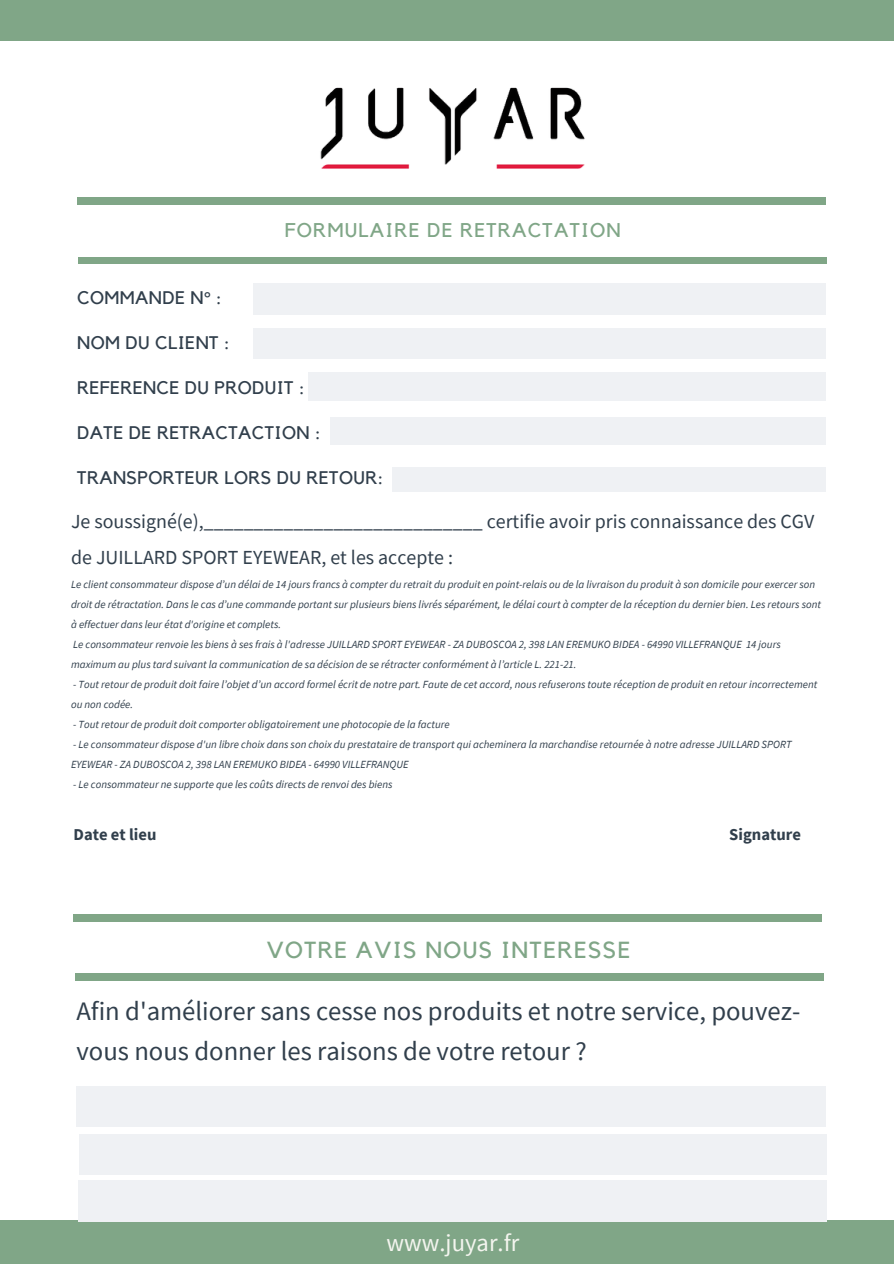
<style>
.page{position:relative;width:894px;height:1264px;background:#fff}
.page>*{position:absolute;margin:0;border:0;box-sizing:border-box;transform-origin:0 0}
.t1{font:26.7px/39.3px "Source Sans Pro";color:#313f4c}
.t2{font:24.6px "Source Sans Pro";color:#f4f5ef}
.t3{font:23.1px "Kollektif";letter-spacing:.06em;color:#80a687}
.t4{font:19.95px/36.5px "Source Sans Pro";color:#313f4c}
.t5{font:19.8px "Kollektif";letter-spacing:.06em;color:#80a687}
.t6{font:18.15px "Kollektif";letter-spacing:.02em;color:#313f4c}
.t7{font:700 16.5px "Source Sans Pro";color:#313f4c}
.t8{font:italic 10.95px/20px "Source Sans Pro";color:#313f4c}
</style>
<div class="page">
<div style="left:308px;top:373px;width:517px;height:28px;background:#eff1f4"></div>
<div style="left:254px;top:284px;width:571px;height:30px;background:#eff1f4"></div>
<div style="left:253px;top:328px;width:572px;height:30px;background:#eff1f4"></div>
<div style="left:330px;top:417px;width:495px;height:27px;background:#eff1f4"></div>
<div style="left:392px;top:467px;width:433px;height:24px;background:#eff1f4"></div>
<div style="left:0;top:0;width:893px;height:40px;background:#80a687"></div>
<div style="left:77px;top:198px;width:748px;height:6px;background:#80a687"></div>
<div style="left:79px;top:257px;width:747px;height:7px;background:#80a687"></div>
<div style="left:73px;top:914px;width:748px;height:7px;background:#80a687"></div>
<div style="left:75px;top:973px;width:748px;height:7px;background:#80a687"></div>
<div style="left:0;top:1220px;width:893px;height:43px;background:#80a687"></div>
<div style="left:78px;top:1180px;width:748px;height:41px;background:#eff1f4"></div>
<div style="left:76px;top:1086px;width:750px;height:40px;background:#eff1f4"></div>
<div style="left:79px;top:1133px;width:747px;height:41px;background:#eff1f4"></div>
<img style="left:254px;top:40px;width:396px;height:275px">
<p class="t5" style="left:285px;top:221px;width:337px">FORMULAIRE DE RETRACTATION</p>
<p class="t6" style="left:77px;top:290px;width:146px">COMMANDE N° :</p>
<p class="t6" style="left:77px;top:335px;width:154px">NOM DU CLIENT :</p>
<p class="t6" style="left:77px;top:380px;width:229px">REFERENCE DU PRODUIT :</p>
<p class="t6" style="left:77px;top:425px;width:245px">DATE DE RETRACTACTION :</p>
<p class="t6" style="left:77px;top:470px;width:307px">TRANSPORTEUR LORS DU RETOUR:</p>
<p class="t4" style="left:71px;top:502px;width:744px">Je soussigné(e),____________________________ certifie avoir pris connaissance des CGV de JUILLARD SPORT EYEWEAR, et les accepte :</p>
<h3 class="t8" style="left:71px;top:574px;width:751px">Le client consommateur dispose d’un délai de 14 jours francs à compter du retrait du produit en point-relais ou de la livraison du produit à son domicile pour exercer son droit de rétractation. Dans le cas d’une commande portant sur plusieurs biens livrés séparément, le délai court à compter de la réception du dernier bien. Les retours sont à effectuer dans leur état d'origine et complets.</h3>
<p class="t8" style="left:71px;top:634px;width:711px">Le consommateur renvoie les biens à ses frais à l'adresse JUILLARD SPORT EYEWEAR - ZA DUBOSCOA 2, 398 LAN EREMUKO BIDEA - 64990 VILLEFRANQUE 14 jours maximum au plus tard suivant la communication de sa décision de se rétracter conformément à l’article L. 221-21.</p>
<p class="t8" style="left:71px;top:674px;width:747px">- Tout retour de produit doit faire l’objet d’un accord formel écrit de notre part. Faute de cet accord, nous refuserons toute réception de produit en retour incorrectement ou non codée.</p>
<h3 class="t8" style="left:73px;top:714px;width:378px">- Tout retour de produit doit comporter obligatoirement une photocopie de la facture</h3>
<p class="t8" style="left:71px;top:734px;width:722px">- Le consommateur dispose d'un libre choix dans son choix du prestataire de transport qui acheminera la marchandise retournée à notre adresse JUILLARD SPORT<br>EYEWEAR - ZA DUBOSCOA 2, 398 LAN EREMUKO BIDEA - 64990 VILLEFRANQUE</p>
<p class="t8" style="left:73px;top:774px;width:321px">- Le consommateur ne supporte que les coûts directs de renvoi des biens</p>
<p class="t7" style="left:73px;top:823px;width:84px">Date et lieu</p>
<p class="t7" style="left:729px;top:823px;width:73px">Signature</p>
<p class="t3" style="left:267px;top:939px;width:365px">VOTRE AVIS NOUS INTERESSE</p>
<p class="t1" style="left:76px;top:991px;width:725px">Afin d'améliorer sans cesse nos produits et notre service, pouvez&shy;vous nous donner les raisons de votre retour ?</p>
<p class="t2" style="left:386px;top:1226px;width:134px">www.juyar.fr</p>
</div>
